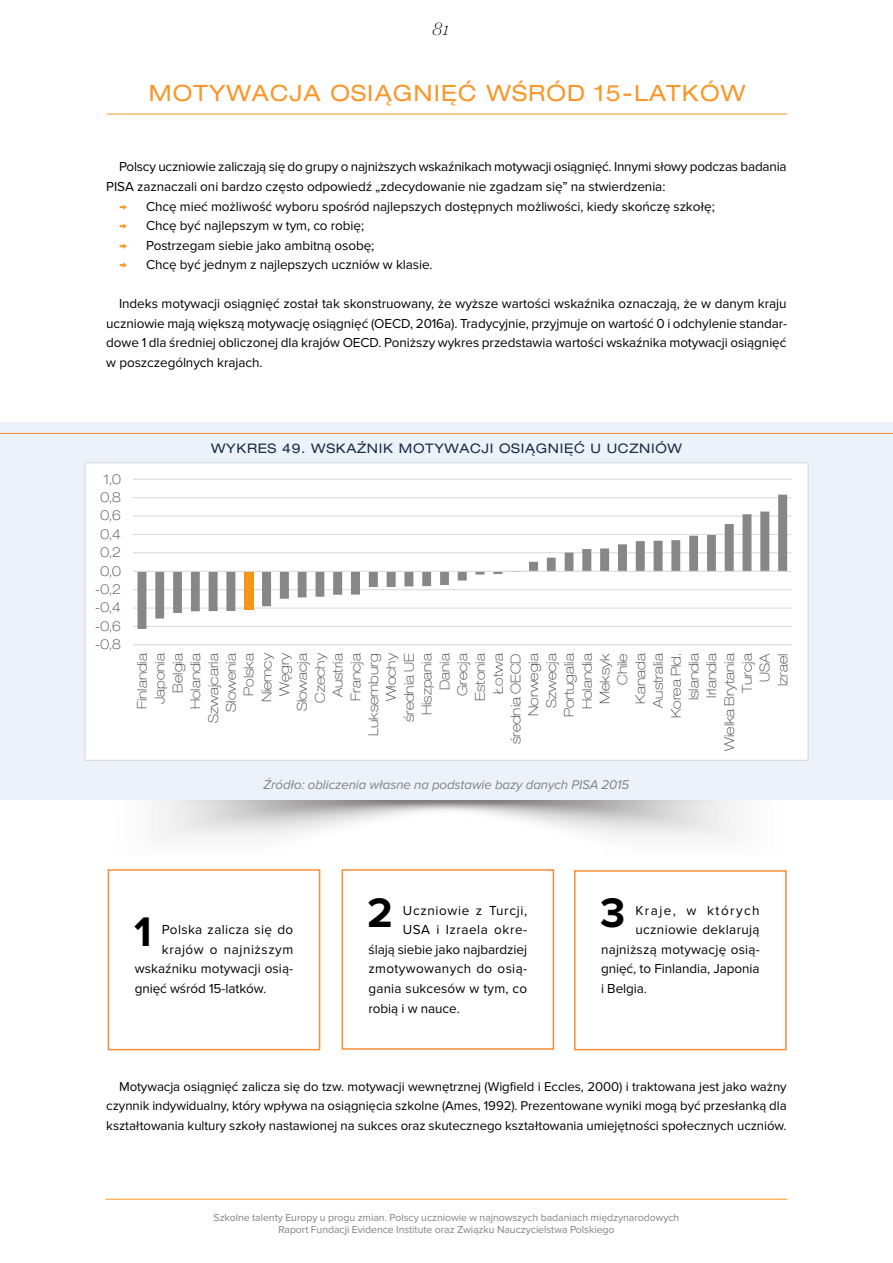
<style>
.page{position:relative;width:893px;height:1263px;background:#fff}
.page>*{position:absolute;margin:0;border:0;box-sizing:border-box;transform-origin:0 0}
.t1{font:700 42.75px "Proxima Nova";color:#000}
.t2{font:expanded 22.5px "Helvetica Neue LT Pro";letter-spacing:.05em;color:#f8972c}
.t3{font:italic 100 18px "Harriet Display";color:#000}
.t4{font:13.5px/19.5px "Proxima Nova";letter-spacing:-.005em;color:#000}
.t5{font:100 expanded 13.5px/17.9px "Helvetica Neue LT Pro";color:#404040;text-align:right}
.t6{font:13.5px "Proxima Nova";letter-spacing:.025em;color:#000}
.t7{font:13.5px "Proxima Nova";letter-spacing:.04em;color:#000}
.t8{font:13.5px "Proxima Nova";letter-spacing:.015em;color:#000}
.t9{font:13.5px "Proxima Nova";letter-spacing:.045em;color:#000}
.t10{font:13.5px "Proxima Nova";letter-spacing:.105em;color:#000}
.t11{font:13.2px/19.5px "Proxima Nova";letter-spacing:-.005em;color:#000;text-align:justify}
.t12{font:italic 13.2px "Proxima Nova";letter-spacing:-.005em;color:#808285}
.t13{font:expanded 13.2px "Helvetica Neue LT Pro";letter-spacing:.05em;color:#1e2d45}
.t14{font:10.5px/12.6px "Proxima Nova";letter-spacing:-.005em;color:#808285;text-align:center}
.s1{color:#f8972c}
</style>
<div class="page">
<hr style="left:106px;top:1199px;width:681px;height:1px;background:#f8972c">
<div style="left:0;top:422px;width:893px;height:377px;background:#ecf2fa"></div>
<hr style="left:0;top:433px;width:893px;height:1px;background:#f78d39">
<div style="left:85px;top:463px;width:723px;height:297px;background:#fff"></div>
<hr style="left:133px;top:644px;width:658px;height:1px;background:#d9d9d9">
<hr style="left:133px;top:626px;width:658px;height:1px;background:#d9d9d9">
<hr style="left:133px;top:607px;width:658px;height:2px;background:#d9d9d9">
<hr style="left:133px;top:589px;width:658px;height:1px;background:#d9d9d9">
<hr style="left:133px;top:552px;width:658px;height:1px;background:#d9d9d9">
<hr style="left:133px;top:534px;width:658px;height:1px;background:#d9d9d9">
<hr style="left:133px;top:515px;width:658px;height:2px;background:#d9d9d9">
<hr style="left:133px;top:497px;width:658px;height:1px;background:#d9d9d9">
<hr style="left:133px;top:479px;width:658px;height:1px;background:#d9d9d9">
<svg style="left:137px;top:495px;width:650px;height:134px"></svg>
<hr style="left:133px;top:571px;width:658px;height:1px;background:#d9d9d9">
<div style="left:108px;top:869px;width:212px;height:181px;border:2px solid #f78d39"></div>
<div style="left:342px;top:869px;width:212px;height:181px;border:2px solid #f78d39"></div>
<div style="left:574px;top:870px;width:213px;height:180px;border:2px solid #f78d39"></div>
<hr style="left:107px;top:114px;width:680px;height:1px;background:#f8972c">
<h3 class="t3" style="left:432px;top:16px;width:19px">81</h3>
<h2 class="t2" style="left:149px;top:80px;width:598px">MOTYWACJA OSIĄGNIĘĆ WŚRÓD 15-LATKÓW</h2>
<p class="t4" style="left:106px;top:157px;width:682px;text-indent:13px">Polscy uczniowie zaliczają się do grupy o najniższych wskaźnikach motywacji osiągnięć. Innymi słowy podczas badania<br>PISA zaznaczali oni bardzo często odpowiedź „zdecydowanie nie zgadzam się” na stwierdzenia:</p>
<p class="t4" style="left:119px;top:196px;width:597px"><span class="s1">→</span> Chcę mieć możliwość wyboru spośród najlepszych dostępnych możliwości, kiedy skończę szkołę;</p>
<p class="t4" style="left:119px;top:216px;width:247px"><span class="s1">→</span> Chcę być najlepszym w tym, co robię;</p>
<p class="t4" style="left:119px;top:236px;width:257px"><span class="s1">→</span> Postrzegam siebie jako ambitną osobę;</p>
<p class="t4" style="left:119px;top:255px;width:315px"><span class="s1">→</span> Chcę być jednym z najlepszych uczniów w klasie.</p>
<p class="t4" style="left:106px;top:294px;width:682px;text-align:justify;text-indent:13px">Indeks motywacji osiągnięć został tak skonstruowany, że wyższe wartości wskaźnika oznaczają, że w danym kraju uczniowie mają większą motywację osiągnięć (OECD, 2016a). Tradycyjnie, przyjmuje on wartość 0 i odchylenie standar&shy;dowe 1 dla średniej obliczonej dla krajów OECD. Poniższy wykres przedstawia wartości wskaźnika motywacji osiągnięć w poszczególnych krajach.</p>
<p class="t5" style="left:103px;top:470px;width:19px">1,0</p>
<p class="t5" style="left:100px;top:488px;width:22px">0,8</p>
<p class="t5" style="left:100px;top:506px;width:22px">0,6</p>
<p class="t5" style="left:100px;top:525px;width:22px">0,4</p>
<p class="t5" style="left:100px;top:543px;width:22px">0,2</p>
<p class="t5" style="left:100px;top:562px;width:22px">0,0</p>
<p class="t5" style="left:95px;top:580px;width:28px">-0,2</p>
<p class="t5" style="left:95px;top:598px;width:28px">-0,4</p>
<p class="t5" style="left:95px;top:617px;width:28px">-0,6</p>
<p class="t5" style="left:95px;top:635px;width:28px">-0,8</p>
<p class="t13" style="left:211px;top:441px;width:472px">WYKRES 49. WSKAŹNIK MOTYWACJI OSIĄGNIĘĆ U UCZNIÓW</p>
<p class="t5" style="left:133px;top:751px;width:99px;rotate:-90deg">Finlandia<br>Japonia<br>Belgia<br>Holandia<br>Szwajcaria<br>Słowenia<br>Polska<br>Niemcy<br>Węgry<br>Słowacja<br>Czechy<br>Austria<br>Francja<br>Luksemburg<br>Włochy średnia UE<br>Hiszpania<br>Dania<br>Grecja<br>Estonia<br>Łotwa<br>średnia OECD<br>Norwegia<br>Szwecja<br>Portugalia<br>Holandia<br>Meksyk<br>Chile<br>Kanada<br>Australia<br>Korea Płd.<br>Islandia<br>Irlandia<br>Wielka Brytania<br>Turcja<br>USA<br>Izrael</p>
<p class="t12" style="left:264px;top:777px;width:367px">Źródło: obliczenia własne na podstawie bazy danych PISA 2015</p>
<h1 class="t1" style="left:134px;top:907px;width:19px">1</h1>
<p class="t6" style="left:162px;top:922px;width:133px">Polska zalicza się do</p>
<p class="t7" style="left:162px;top:941px;width:133px">krajów o najniższym</p>
<p class="t4" style="left:135px;top:959px;width:160px">wskaźniku motywacji osią-</p>
<p class="t4" style="left:135px;top:979px;width:133px">gnięć wśród 15-latków.</p>
<h1 class="t1" style="left:367px;top:888px;width:27px">2</h1>
<p class="t9" style="left:403px;top:902px;width:126px">Uczniowie z Turcji,</p>
<p class="t7" style="left:403px;top:922px;width:126px">USA i Izraela okre-</p>
<p class="t4" style="left:369px;top:940px;width:160px">ślają siebie jako najbardziej</p>
<p class="t6" style="left:369px;top:961px;width:160px">zmotywowanych do osią-</p>
<p class="t4" style="left:369px;top:979px;width:160px">gania sukcesów w tym, co</p>
<p class="t4" style="left:369px;top:998px;width:93px">robią i w nauce.</p>
<h1 class="t1" style="left:600px;top:888px;width:27px">3</h1>
<p class="t10" style="left:635px;top:902px;width:126px">Kraje, w których</p>
<p class="t6" style="left:635px;top:922px;width:126px">uczniowie deklarują</p>
<p class="t8" style="left:601px;top:941px;width:160px">najniższą motywację osią-</p>
<p class="t4" style="left:601px;top:959px;width:160px">gnięć, to Finlandia, Japonia</p>
<p class="t4" style="left:601px;top:979px;width:47px">i Belgia.</p>
<p class="t11" style="left:106px;top:1077px;width:682px;text-indent:13px">Motywacja osiągnięć zalicza się do tzw. motywacji wewnętrznej (Wigfield i Eccles, 2000) i traktowana jest jako ważny czynnik indywidualny, który wpływa na osiągnięcia szkolne (Ames, 1992). Prezentowane wyniki mogą być przesłanką dla kształtowania kultury szkoły nastawionej na sukces oraz skutecznego kształtowania umiejętności społecznych uczniów.</p>
<p class="t14" style="left:214px;top:1211px;width:467px">Szkolne talenty Europy u progu zmian. Polscy uczniowie w najnowszych badaniach międzynarodowych<br>Raport Fundacji Evidence Institute oraz Związku Nauczycielstwa Polskiego</p>
</div>
